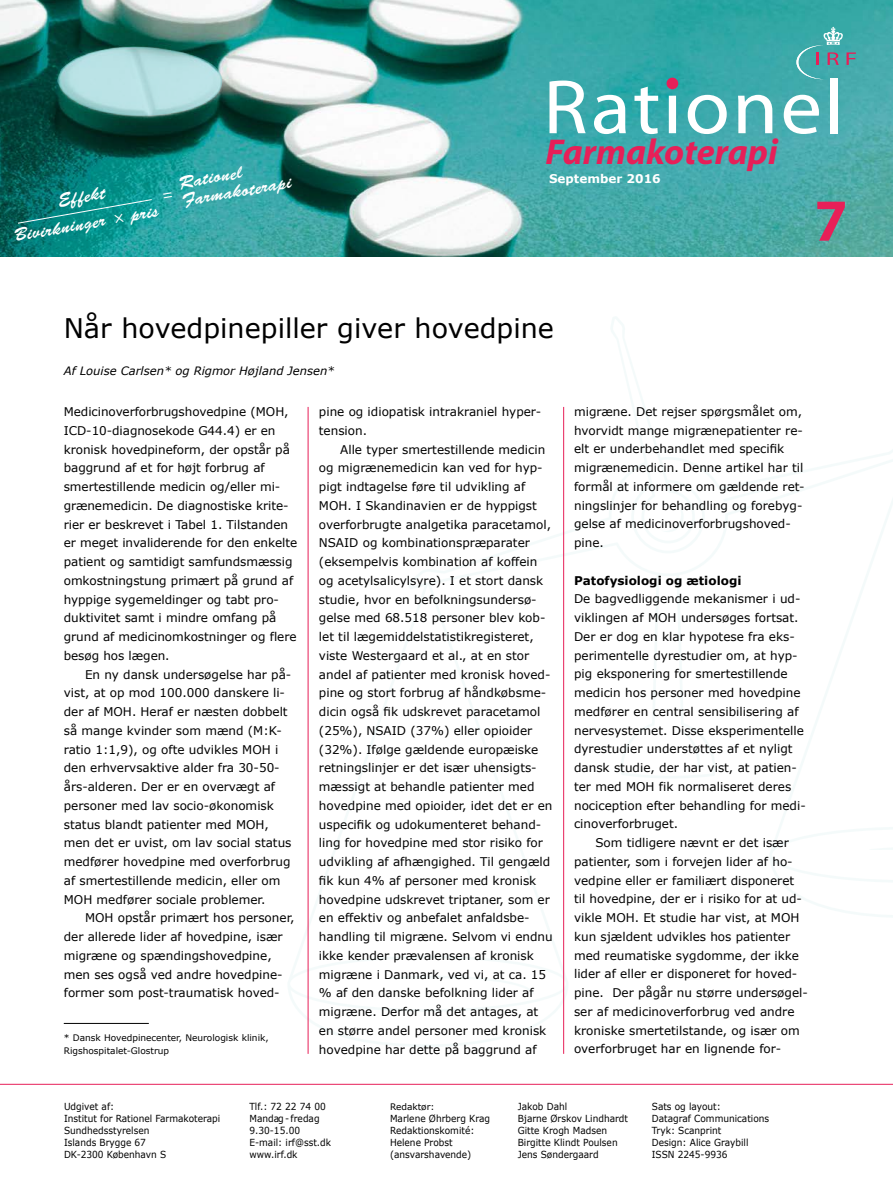
<style>
.page{position:relative;width:893px;height:1191px;background:#fff}
.page>*{position:absolute;margin:0;border:0;box-sizing:border-box;transform-origin:0 0}
.t1{font:77.55px "Myriad";letter-spacing:.03em;color:#fff;scale:1.06 1}
.t2{font:700 60px "Myriad";color:#e71f58}
.t3{font:italic 700 36px "Myriad";color:#e71f58}
.t4{font:27px "Verdana";color:#000}
.t5{font:18px/27px "Brush Script Std";color:#fff;text-align:center}
.t6{font:12px/18.8px "Verdana";color:#000}
.t7{font:700 12px "Verdana";color:#000}
.t8{font:700 12px "Verdana";color:#fff}
.t9{font:italic 11.55px "Verdana";color:#000}
.t10{font:9.75px/12px "Verdana";color:#000;scale:.93 1}
.t11{font:9px/13.5px "Verdana";color:#000}
</style>
<div class="page">
<img style="left:0;top:0;width:893px;height:256px">
<svg style="left:288px;top:317px;width:605px;height:730px"></svg>
<svg style="left:856px;top:847px;width:37px;height:19px"></svg>
<svg style="left:723px;top:488px;width:52px;height:14px"></svg>
<svg style="left:661px;top:503px;width:23px;height:29px"></svg>
<svg style="left:56px;top:45px;width:166px;height:70px;background:#8ababa"></svg>
<hr style="left:308px;top:407px;width:1px;height:646px;background:#e71f58">
<hr style="left:563px;top:407px;width:1px;height:646px;background:#e71f58">
<div style="left:666px;top:78px;width:12px;height:11px;background:#e71f58;border-radius:50%"></div>
<svg style="left:796px;top:27px;width:60px;height:52px;background:#53a8ab"></svg>
<hr style="left:0;top:1084px;width:893px;height:1px;background:#e71f58">
<svg style="left:17px;top:199px;width:136px;height:25px;background:#0f8c87"></svg>
<hr style="left:64px;top:1023px;width:85px;height:1px;background:#000">
<svg style="left:163px;top:192px;width:9px;height:6px"></svg>
<h3 class="t5" style="left:7px;top:196px;width:148px;rotate:-10deg">Effekt<br>Bivirkninger × pris</h3>
<h1 class="t1" style="left:543px;top:69px;width:285px">Rationel</h1>
<h3 class="t3" style="left:545px;top:133px;width:234px">Farmakoterapi</h3>
<h3 class="t5" style="left:178px;top:174px;width:112px;line-height:18px;text-align:left;rotate:-10deg">Rationel<br>Farmakoterapi</h3>
<p class="t8" style="left:549px;top:170px;width:113px">September 2016</p>
<h2 class="t2" style="left:814px;top:190px;width:35px">7</h2>
<h3 class="t4" style="left:64px;top:310px;width:492px">Når hovedpinepiller giver hovedpine</h3>
<p class="t9" style="left:64px;top:362px;width:272px">Af Louise Carlsen* og Rigmor Højland Jensen*</p>
<p class="t6" style="left:64px;top:402px;width:235px">Medicinoverforbrugshovedpine (MOH, ICD-10-diagnosekode G44.4) er en kronisk hovedpineform, der opstår på baggrund af et for højt forbrug af smertestillende medicin og/eller mi&shy;grænemedicin. De diagnostiske krite&shy;rier er beskrevet i Tabel 1. Tilstanden er meget invaliderende for den enkelte patient og samtidigt samfundsmæssig omkostningstung primært på grund af hyppige sygemeldinger og tabt pro&shy;duktivitet samt i mindre omfang på grund af medicinomkostninger og flere besøg hos lægen.</p>
<p class="t6" style="left:64px;top:665px;width:229px;text-indent:21px">En ny dansk undersøgelse har på&shy;vist, at op mod 100.000 danskere li&shy;der af MOH. Heraf er næsten dobbelt så mange kvinder som mænd (M:K&shy;ratio 1:1,9), og ofte udvikles MOH i den erhvervsaktive alder fra 30-50- års-alderen. Der er en overvægt af personer med lav socio-økonomisk status blandt patienter med MOH, men det er uvist, om lav social status medfører hovedpine med overforbrug af smertestillende medicin, eller om MOH medfører sociale problemer.</p>
<p class="t6" style="left:64px;top:908px;width:232px;text-indent:21px">MOH opstår primært hos personer, der allerede lider af hovedpine, især migræne og spændingshovedpine, men ses også ved andre hovedpine&shy;former som post-traumatisk hoved-</p>
<p class="t11" style="left:64px;top:1030px;width:206px">* Dansk Hovedpinecenter, Neurologisk klinik,<br>Rigshospitalet-Glostrup</p>
<p class="t6" style="left:319px;top:402px;width:224px">pine og idiopatisk intrakraniel hyper&shy;tension.</p>
<p class="t6" style="left:319px;top:440px;width:235px;text-indent:21px">Alle typer smertestillende medicin og migrænemedicin kan ved for hyp&shy;pigt indtagelse føre til udvikling af MOH. I Skandinavien er de hyppigst overforbrugte analgetika paracetamol, NSAID og kombinationspræparater (eksempelvis kombination af koffein og acetylsalicylsyre). I et stort dansk studie, hvor en befolkningsundersø&shy;gelse med 68.518 personer blev kob&shy;let til lægemiddelstatistikregisteret, viste Westergaard et al., at en stor andel af patienter med kronisk hoved&shy;pine og stort forbrug af håndkøbsme&shy;dicin også fik udskrevet paracetamol (25%), NSAID (37%) eller opioider (32%). Ifølge gældende europæiske retningslinjer er det især uhensigts&shy;mæssigt at behandle patienter med hovedpine med opioider, idet det er en uspecifik og udokumenteret behand&shy;ling for hovedpine med stor risiko for udvikling af afhængighed. Til gengæld fik kun 4% af personer med kronisk hovedpine udskrevet triptaner, som er en effektiv og anbefalet anfaldsbe&shy;handling til migræne. Selvom vi endnu ikke kender prævalensen af kronisk migræne i Danmark, ved vi, at ca. 15 % af den danske befolkning lider af migræne. Derfor må det antages, at en større andel personer med kronisk hovedpine har dette på baggrund af</p>
<p class="t6" style="left:574px;top:402px;width:232px">migræne. Det rejser spørgsmålet om, hvorvidt mange migrænepatienter re&shy;elt er underbehandlet med specifik migrænemedicin. Denne artikel har til formål at informere om gældende ret&shy;ningslinjer for behandling og forebyg&shy;gelse af medicinoverforbrugshoved&shy;pine.</p>
<p class="t7" style="left:574px;top:572px;width:169px">Patofysiologi og ætiologi</p>
<p class="t6" style="left:574px;top:589px;width:233px">De bagvedliggende mekanismer i ud&shy;viklingen af MOH undersøges fortsat.<br>Der er dog en klar hypotese fra eks&shy;perimentelle dyrestudier om, at hyp&shy;pig eksponering for smertestillende medicin hos personer med hovedpine medfører en central sensibilisering af nervesystemet. Disse eksperimentelle dyrestudier understøttes af et nyligt dansk studie, der har vist, at patien&shy;ter med MOH fik normaliseret deres nociception efter behandling for medi&shy;cinoverforbruget.</p>
<p class="t6" style="left:574px;top:833px;width:235px;text-indent:21px">Som tidligere nævnt er det især patienter, som i forvejen lider af ho&shy;vedpine eller er familiært disponeret til hovedpine, der er i risiko for at ud&shy;vikle MOH. Et studie har vist, at MOH kun sjældent udvikles hos patienter med reumatiske sygdomme, der ikke lider af eller er disponeret for hoved&shy;pine. Der pågår nu større undersøgel&shy;ser af medicinoverforbrug ved andre kroniske smertetilstande, og især om overforbruget har en lignende for-</p>
<p class="t10" style="left:64px;top:1100px;width:170px">Udgivet af:<br>Institut for Rationel Farmakoterapi<br>Sundhedsstyrelsen<br>Islands Brygge 67<br>DK-2300 København S</p>
<p class="t10" style="left:249px;top:1100px;width:89px">Tlf.: 72 22 74 00<br>Mandag - fredag<br>9.30-15.00<br>E-mail: irf@sst.dk www.irf.dk</p>
<p class="t11" style="left:390px;top:1099px;width:46px">Redaktør:</p>
<p class="t10" style="left:390px;top:1112px;width:109px">Marlene Øhrberg Krag<br>Redaktionskomité:<br>Helene Probst (ansvarshavende)</p>
<p class="t10" style="left:652px;top:1100px;width:128px">Sats og layout:<br>Datagraf Communications<br>Tryk: Scanprint<br>Design: Alice Graybill<br>ISSN 2245-9936</p>
<p class="t10" style="left:518px;top:1100px;width:120px">Jakob Dahl<br>Bjarne Ørskov Lindhardt<br>Gitte Krogh Madsen<br>Birgitte Klindt Poulsen<br>Jens Søndergaard</p>
</div>
